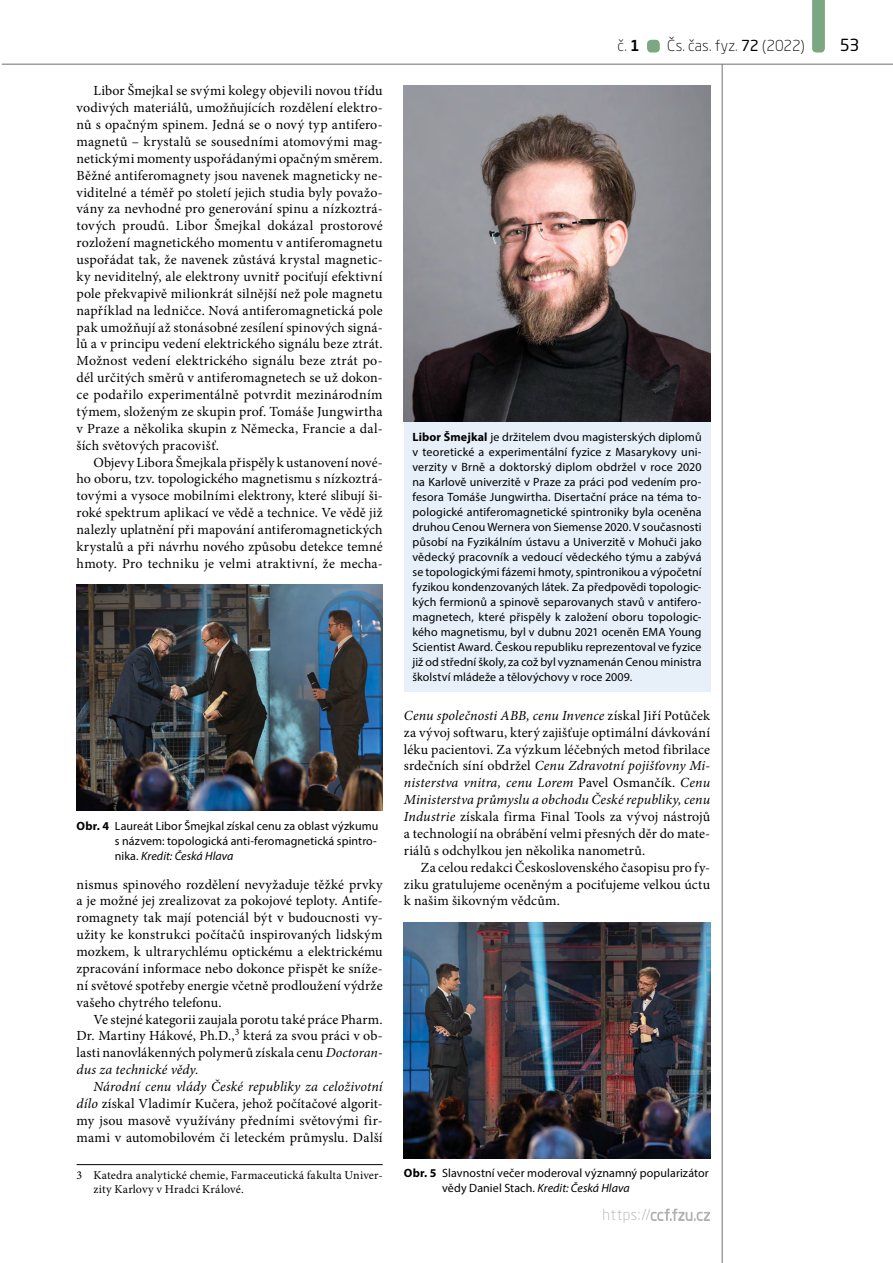
<style>
.page{position:relative;width:893px;height:1263px;background:#fff}
.page>*{position:absolute;margin:0;border:0;box-sizing:border-box;transform-origin:0 0}
.t1{font:16.5px "Neo Sans Pro";color:#000}
.t2{font:300 15px "Neo Sans Pro";letter-spacing:.005em;color:#000}
.t3{font:13.95px/17px "Minion Pro";letter-spacing:.01em;color:#000;text-align:justify}
.t4{font:12px/15px "Myriad Pro";letter-spacing:.01em;color:#000;text-align:justify}
.t5{font:12px/14.1px "Minion Pro";letter-spacing:.015em;color:#000}
.s1{font-weight:700}
.s2{font-style:italic}
.s3{font-weight:500}
.s4{font-weight:400}
</style>
<div class="page">
<hr style="left:722px;top:65px;width:1px;height:1198px;background:#706f6f">
<hr style="left:2px;top:64px;width:891px;height:1px;background:#706f6f">
<svg style="left:651px;top:1208px;width:59px;height:13px"></svg>
<div style="left:647px;top:40px;width:13px;height:13px;background:#7ca783;border-radius:4px"></div>
<svg style="left:812px;top:0;width:13px;height:53px"></svg>
<div style="left:404px;top:415px;width:306px;height:276px;background:#e7f0f9"></div>
<hr style="left:77px;top:1164px;width:306px;height:1px;background:#000">
<img style="left:404px;top:85px;width:306px;height:337px">
<img style="left:77px;top:585px;width:306px;height:225px">
<img style="left:404px;top:922px;width:306px;height:236px">
<p class="t3" style="left:77px;top:82px;width:308px;text-indent:17px">Libor Šmejkal se svými kolegy objevili novou třídu vodivých materiálů, umožňujících rozdělení elektro&shy;nů s opačným spinem. Jedná se o nový typ antifero&shy;magnetů – krystalů se sousedními atomovými mag&shy;netickými momenty uspořádanými opačným směrem.<br>Běžné antiferomagnety jsou navenek magneticky ne&shy;viditelné a téměř po století jejich studia byly považo&shy;vány za nevhodné pro generování spinu a nízkoztrá&shy;tových proudů. Libor Šmejkal dokázal prostorové rozložení magnetického momentu v antiferomagnetu uspořádat tak, že navenek zůstává krystal magnetic&shy;ky neviditelný, ale elektrony uvnitř pociťují efektivní pole překvapivě milionkrát silnější než pole magnetu například na ledničce. Nová antiferomagnetická pole pak umožňují až stonásobné zesílení spinových signá&shy;lů a v principu vedení elektrického signálu beze ztrát.<br>Možnost vedení elektrického signálu beze ztrát po&shy;dél určitých směrů v antiferomagnetech se už dokon&shy;ce podařilo experimentálně potvrdit mezinárodním týmem, složeným ze skupin prof. Tomáše Jungwirtha v Praze a několika skupin z Německa, Francie a dal&shy;ších světových pracovišť.</p>
<p class="t3" style="left:77px;top:454px;width:308px;text-indent:17px">Objevy Libora Šmejkala přispěly k ustanovení nové&shy;ho oboru, tzv. topologického magnetismu s nízkoztrá&shy;tovými a vysoce mobilními elektrony, které slibují ši&shy;roké spektrum aplikací ve vědě a technice. Ve vědě již nalezly uplatnění při mapování antiferomagnetických krystalů a při návrhu nového způsobu detekce temné hmoty. Pro techniku je velmi atraktivní, že mecha-</p>
<p class="t4" style="left:115px;top:819px;width:265px;text-indent:-38px"><span class="s1">Obr. 4</span> Laureát Libor Šmejkal získal cenu za oblast výzkumu s názvem: topologická anti-feromagnetická spintro&shy;nika. <span class="s2">Kredit: Česká Hlava</span></p>
<p class="t3" style="left:77px;top:876px;width:308px">nismus spinového rozdělení nevyžaduje těžké prvky a je možné jej zrealizovat za pokojové teploty. Antife&shy;romagnety tak mají potenciál být v budoucnosti vy&shy;užity ke konstrukci počítačů inspirovaných lidským mozkem, k ultrarychlému optickému a elektrickému zpracování informace nebo dokonce přispět ke sníže&shy;ní světové spotřeby energie včetně prodloužení výdrže vašeho chytrého telefonu.</p>
<p class="t3" style="left:77px;top:1011px;width:308px;text-indent:17px">Ve stejné kategorii zaujala porotu také práce Pharm.<br>Dr. Martiny Hákové, Ph.D.,<sup>3</sup> která za svou práci v ob&shy;lasti nanovlákenných polymerů získala cenu <span class="s2">Doctoran&shy;dus za technické vědy.</span></p>
<p class="t3" style="left:77px;top:1078px;width:308px;text-indent:17px"><span class="s2">Národní cenu vlády České republiky za celoživotní dílo</span> získal Vladimír Kučera, jehož počítačové algorit&shy;my jsou masově využívány předními světovými fir&shy;mami v automobilovém či leteckém průmyslu. Další</p>
<p class="t5" style="left:94px;top:1168px;width:291px;text-indent:-17px">3 Katedra analytické chemie, Farmaceutická fakulta Univer&shy;zity Karlovy v Hradci Králové.</p>
<p class="t2" style="left:618px;top:37px;width:23px">č. <span class="s3">1</span></p>
<p class="t2" style="left:667px;top:37px;width:139px">Čs. čas. fyz. <span class="s4">72</span> (2022)</p>
<p class="t1" style="left:840px;top:35px;width:21px">53</p>
<p class="t4" style="left:412px;top:429px;width:291px"><span class="s1">Libor Šmejkal</span> je držitelem dvou magisterských diplomů v teoretické a experimentální fyzice z Masarykovy uni&shy;verzity v Brně a doktorský diplom obdržel v roce 2020 na Karlově univerzitě v Praze za práci pod vedením pro&shy;fesora Tomáše Jungwirtha. Disertační práce na téma to&shy;pologické antiferomagnetické spintroniky byla oceněna druhou Cenou Wernera von Siemense 2020. V současnosti působí na Fyzikálním ústavu a Univerzitě v Mohuči jako vědecký pracovník a vedoucí vědeckého týmu a zabývá se topologickými fázemi hmoty, spintronikou a výpočetní fyzikou kondenzovaných látek. Za předpovědi topologic&shy;kých fermionů a spinově separovanych stavů v antifero&shy;magnetech, které přispěly k založení oboru topologic&shy;kého magnetismu, byl v dubnu 2021 oceněn EMA Young Scientist Award. Českou republiku reprezentoval ve fyzice již od střední školy, za což byl vyznamenán Cenou ministra školství mládeže a tělovýchovy v roce 2009.</p>
<p class="t3" style="left:404px;top:707px;width:308px"><span class="s2">Cenu společnosti ABB, cenu Invence</span> získal Jiří Potůček za vývoj softwaru, který zajišťuje optimální dávkování léku pacientovi. Za výzkum léčebných metod fibrilace srdečních síní obdržel <span class="s2">Cenu Zdravotní pojišťovny Mi&shy;nisterstva vnitra, cenu Lorem</span> Pavel Osmančík. <span class="s2">Cenu Ministerstva průmyslu a obchodu České republiky, cenu Industrie</span> získala firma Final Tools za vývoj nástrojů a technologií na obrábění velmi přesných děr do mate&shy;riálů s odchylkou jen několika nanometrů.</p>
<p class="t3" style="left:404px;top:859px;width:308px;text-indent:17px">Za celou redakci Československého časopisu pro fy&shy;ziku gratulujeme oceněným a pociťujeme velkou úctu k našim šikovným vědcům.</p>
<p class="t4" style="left:442px;top:1165px;width:268px;text-indent:-38px"><span class="s1">Obr. 5</span> Slavnostní večer moderoval významný popularizátor vědy Daniel Stach. <span class="s2">Kredit: Česká Hlava</span></p>
</div>
